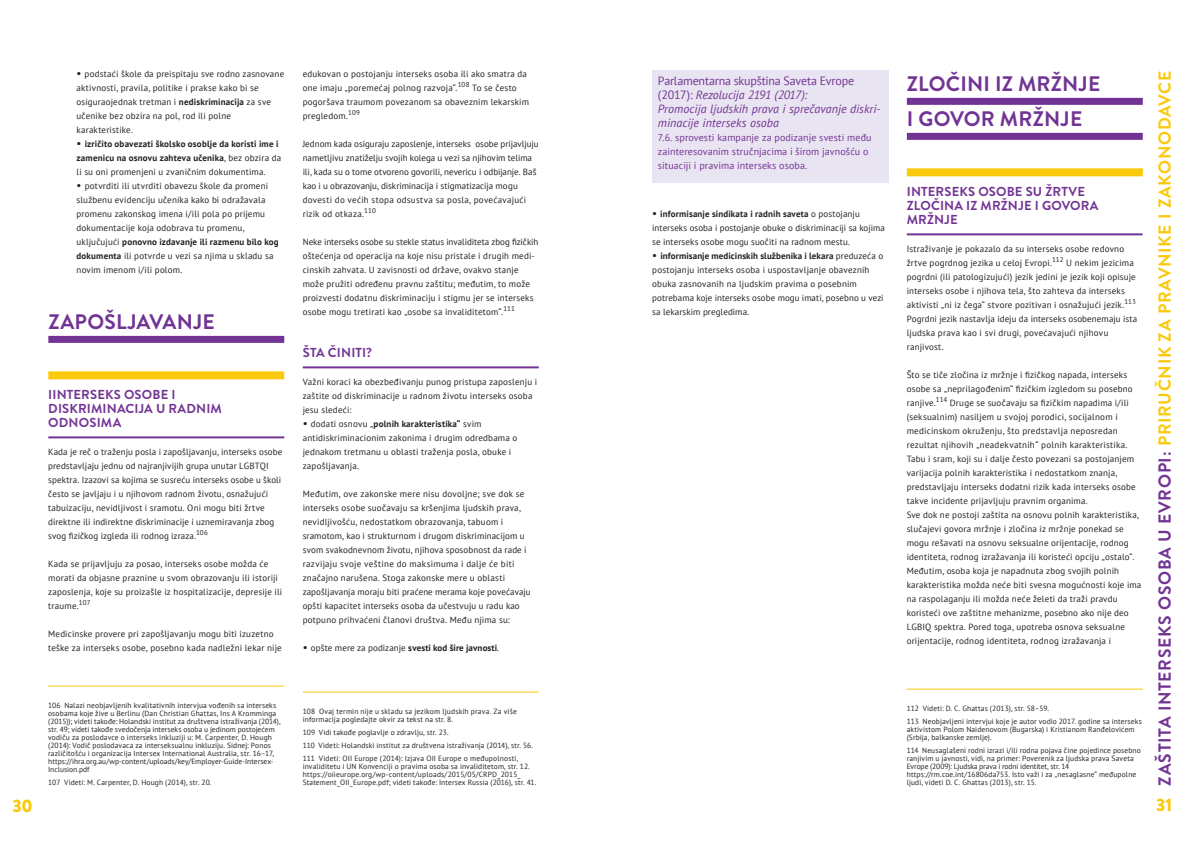
<style>
.page{position:relative;width:1191px;height:842px;background:#fff}
.page>*{position:absolute;margin:0;border:0;box-sizing:border-box;transform-origin:0 0}
.t1{font:700 21px/35px "Brandon Grotesque";letter-spacing:.01em;color:#723494}
.t2{font:900 18px "Brandon Grotesque";color:#fbc90c}
.t3{font:700 17.5px "Brandon Grotesque";letter-spacing:.04em;color:#fbc90c}
.t4{font:700 13px/14px "Brandon Grotesque";letter-spacing:.01em;color:#723494}
.t5{font:italic 12px/14px "PT Sans";color:#723494}
.t6{font:10px/14px "PT Sans";letter-spacing:.01em;color:#723494}
.t7{font:9px/14px "PT Sans";letter-spacing:.02em;color:#231f20}
.t8{font:9px/14px "PT Sans";color:#231f20}
.t9{font:700 9px/14px "PT Sans";letter-spacing:.02em;color:#231f20}
.t10{font:7.5px/8px "PT Sans";letter-spacing:.015em;color:#231f20}
.s1{font-size:11px}
.s2{font-weight:700}
.s3{font-weight:400;font-size:11px}
.s4{font-weight:400}
.s5{font-style:normal}
.s6{color:#723494}
</style>
<div class="page">
<div style="left:48px;top:336px;width:236px;height:7px;background:#723494"></div>
<hr style="left:48px;top:436px;width:236px;height:2px;background:#723494">
<div style="left:48px;top:371px;width:236px;height:8px;background:#fbc90c"></div>
<hr style="left:48px;top:686px;width:236px;height:1px;background:#fbc90c">
<hr style="left:303px;top:366px;width:236px;height:2px;background:#723494">
<hr style="left:303px;top:692px;width:236px;height:1px;background:#fbc90c">
<div style="left:907px;top:98px;width:235px;height:7px;background:#723494"></div>
<div style="left:907px;top:133px;width:235px;height:7px;background:#723494"></div>
<hr style="left:906px;top:233px;width:236px;height:2px;background:#723494">
<div style="left:906px;top:168px;width:236px;height:8px;background:#fbc90c"></div>
<hr style="left:906px;top:689px;width:236px;height:1px;background:#fbc90c">
<div style="left:652px;top:70px;width:236px;height:112px;background:#e9e4f1"></div>
<p class="t7" style="left:77px;top:67px;width:209px"><span class="s1">•</span> podstaći škole da preispitaju sve rodno zasnovane aktivnosti, pravila, politike i prakse kako bi se osiguraojednak tretman i <span class="s2">nediskriminacija</span> za sve učenike bez obzira na pol, rod ili polne karakteristike.</p>
<p class="t9" style="left:77px;top:137px;width:206px"><span class="s3">•</span> izričito obavezati školsko osoblje da koristi ime i zamenicu na osnovu zahteva učenika<span class="s4">, bez obzira da li su oni promenjeni u zvaničnim dokumentima.</span></p>
<p class="t7" style="left:77px;top:179px;width:204px"><span class="s1">•</span> potvrditi ili utvrditi obavezu škole da promeni službenu evidenciju učenika kako bi odražavala promenu zakonskog imena i/ili pola po prijemu dokumentacije koja odobrava tu promenu, uključujući <span class="s2">ponovno izdavanje ili razmenu bilo kog dokumenta</span> ili potvrde u vezi sa njima u skladu sa novim imenom i/ili polom.</p>
<h1 class="t1" style="left:48px;top:305px;width:168px">ZAPOŠLJAVANJE</h1>
<h3 class="t4" style="left:48px;top:388px;width:175px">IINTERSEKS OSOBE I<br>DISKRIMINACIJA U RADNIM<br>ODNOSIMA</h3>
<p class="t7" style="left:48px;top:445px;width:236px">Kada je reč o traženju posla i zapošljavanju, interseks osobe predstavljaju jednu od najranjivijih grupa unutar LGBTQI spektra. Izazovi sa kojima se susreću interseks osobe u školi često se javljaju i u njihovom radnom životu, osnažujući tabuizaciju, nevidljivost i sramotu. Oni mogu biti žrtve direktne ili indirektne diskriminacije i uznemiravanja zbog svog fizičkog izgleda ili rodnog izraza.<sup>106</sup></p>
<p class="t7" style="left:48px;top:557px;width:236px">Kada se prijavljuju za posao, interseks osobe možda će morati da objasne praznine u svom obrazovanju ili istoriji zaposlenja, koje su proizašle iz hospitalizacije, depresije ili traume.<sup>107</sup></p>
<p class="t7" style="left:48px;top:627px;width:235px">Medicinske provere pri zapošljavanju mogu biti izuzetno teške za interseks osobe, posebno kada nadležni lekar nije</p>
<p class="t7" style="left:303px;top:67px;width:228px">edukovan o postojanju interseks osoba ili ako smatra da one imaju „poremećaj polnog razvoja“.<sup>108</sup> To se često pogoršava traumom povezanom sa obaveznim lekarskim pregledom.<sup>109</sup></p>
<p class="t8" style="left:303px;top:137px;width:237px">Jednom kada osiguraju zaposlenje, interseks osobe prijavljuju nametljivu znatiželju svojih kolega u vezi sa njihovim telima ili, kada su o tome otvoreno govorili, nevericu i odbijanje. Baš kao i u obrazovanju, diskriminacija i stigmatizacija mogu dovesti do većih stopa odsustva sa posla, povećavajući rizik od otkaza.<sup>110</sup></p>
<p class="t7" style="left:303px;top:235px;width:237px">Neke interseks osobe su stekle status invaliditeta zbog fizičkih oštećenja od operacija na koje nisu pristale i drugih medi&shy;cinskih zahvata. U zavisnosti od države, ovakvo stanje može pružiti određenu pravnu zaštitu; međutim, to može proizvesti dodatnu diskriminaciju i stigmu jer se interseks osobe mogu tretirati kao „osobe sa invaliditetom“.<sup>111</sup></p>
<h3 class="t4" style="left:303px;top:346px;width:71px">ŠTA ČINITI?</h3>
<p class="t7" style="left:303px;top:375px;width:236px">Važni koraci ka obezbeđivanju punog pristupa zaposlenju i zaštite od diskriminacije u radnom životu interseks osoba jesu sledeći:</p>
<p class="t7" style="left:303px;top:417px;width:216px"><span class="s1">•</span> dodati osnovu „<span class="s2">polnih karakteristika“</span> svim antidiskriminacionim zakonima i drugim odredbama o jednakom tretmanu u oblasti traženja posla, obuke i zapošljavanja.</p>
<p class="t7" style="left:303px;top:487px;width:229px">Međutim, ove zakonske mere nisu dovoljne; sve dok se interseks osobe suočavaju sa kršenjima ljudskih prava, nevidljivošću, nedostatkom obrazovanja, tabuom i sramotom, kao i strukturnom i drugom diskriminacijom u svom svakodnevnom životu, njihova sposobnost da rade i razvijaju svoje veštine do maksimuma i dalje će biti značajno narušena. Stoga zakonske mere u oblasti zapošljavanja moraju biti praćene merama koje povećavaju opšti kapacitet interseks osoba da učestvuju u radu kao potpuno prihvaćeni članovi društva. Među njima su:</p>
<p class="t7" style="left:303px;top:641px;width:198px"><span class="s1">•</span> opšte mere za podizanje <span class="s2">svesti kod šire javnosti</span>.</p>
<h2 class="t2" style="left:12px;top:793px;width:22px">30</h2>
<p class="t10" style="left:48px;top:701px;width:234px">106 Nalazi neobjavljenih kvalitativnih intervjua vođenih sa interseks osobama koje žive u Berlinu (Dan Christian Ghattas, Ins A Kromminga (2015)); videti takođe: Holandski institut za društvena istraživanja (2014), str. 49; videti takođe svedočenja interseks osoba u jedinom postojećem vodiču za poslodavce o interseks inkluziji u: M. Carpenter, D. Hough (2014): Vodič poslodavaca za interseksualnu inkluziju. Sidnej: Ponos različitošću i organizacija Intersex International Australia, str. 16–17, https://ihra.org.au/wp-content/uploads/key/Employer-Guide-Intersex-Inclusion.pdf</p>
<p class="t10" style="left:48px;top:778px;width:165px">107 Videti: M. Carpenter, D. Hough (2014), str. 20.</p>
<p class="t10" style="left:303px;top:707px;width:216px">108 Ovaj termin nije u skladu sa jezikom ljudskih prava. Za više informacija pogledajte okvir za tekst na str. 8.</p>
<p class="t10" style="left:303px;top:726px;width:232px;line-height:13px">109 Vidi takođe poglavlje o zdravlju, str. 23.<br>110 Videti: Holandski institut za društvena istraživanja (2014), str. 56.<br>111 Videti: OII Europe (2014): Izjava OII Europe o međupolnosti,</p>
<p class="t10" style="left:303px;top:762px;width:235px">invaliditetu i UN Konvenciji o pravima osoba sa invaliditetom, str. 12. https://oiieurope.org/wp-content/uploads/2015/05/CRPD_2015_<br>Statement_OII_Europe.pdf; videti takođe: Intersex Russia (2016), str. 41.</p>
<h3 class="t5" style="left:658px;top:73px;width:224px"><span class="s5">Parlamentarna skupština Saveta Evrope (2017):</span> Rezolucija 2191 (2017):<br>Promocija ljudskih prava i sprečavanje diskri&shy;minacije interseks osoba</h3>
<p class="t6" style="left:658px;top:130px;width:215px">7.6. sprovesti kampanje za podizanje svesti među zainteresovanim stručnjacima i širom javnošću o situaciji i pravima interseks osoba.</p>
<p class="t7" style="left:652px;top:207px;width:234px"><span class="s1">•</span> <span class="s2">informisanje sindikata i radnih saveta</span> o postojanju interseks osoba i postojanje obuke o diskriminaciji sa kojima se interseks osobe mogu suočiti na radnom mestu.</p>
<p class="t7" style="left:652px;top:249px;width:233px"><span class="s1">•</span> <span class="s2">informisanje medicinskih službenika i lekara</span> preduzeća o postojanju interseks osoba i uspostavljanje obaveznih obuka zasnovanih na ljudskim pravima o posebnim potrebama koje interseks osobe mogu imati, posebno u vezi sa lekarskim pregledima.</p>
<h1 class="t1" style="left:907px;top:67px;width:195px">ZLOČINI IZ MRŽNJE<br>I GOVOR MRŽNJE</h1>
<h3 class="t4" style="left:906px;top:185px;width:193px">INTERSEKS OSOBE SU ŽRTVE<br>ZLOČINA IZ MRŽNJE I GOVORA<br>MRŽNJE</h3>
<p class="t7" style="left:906px;top:242px;width:232px">Istraživanje je pokazalo da su interseks osobe redovno žrtve pogrdnog jezika u celoj Evropi.<sup>112</sup> U nekim jezicima pogrdni (ili patologizujući) jezik jedini je jezik koji opisuje interseks osobe i njihova tela, što zahteva da interseks aktivisti „ni iz čega“ stvore pozitivan i osnažujući jezik.<sup>113<br></sup>Pogrdni jezik nastavlja ideju da interseks osobenemaju ista ljudska prava kao i svi drugi, povećavajući njihovu ranjivost.</p>
<p class="t7" style="left:906px;top:368px;width:236px">Što se tiče zločina iz mržnje i fizičkog napada, interseks osobe sa „neprilagođenim“ fizičkim izgledom su posebno ranjive.<sup>114</sup> Druge se suočavaju sa fizičkim napadima i/ili (seksualnim) nasiljem u svojoj porodici, socijalnom i medicinskom okruženju, što predstavlja neposredan rezultat njihovih „neadekvatnih“ polnih karakteristika.<br>Tabu i sram, koji su i dalje često povezani sa postojanjem varijacija polnih karakteristika i nedostatkom znanja, predstavljaju interseks dodatni rizik kada interseks osobe takve incidente prijavljuju pravnim organima.<br>Sve dok ne postoji zaštita na osnovu polnih karakteristika, slučajevi govora mržnje i zločina iz mržnje ponekad se mogu rešavati na osnovu seksualne orijentacije, rodnog identiteta, rodnog izražavanja ili koristeći opciju „ostalo“.<br>Međutim, osoba koja je napadnuta zbog svojih polnih karakteristika možda neće biti svesna mogućnosti koje ima na raspolaganju ili možda neće želeti da traži pravdu koristeći ove zaštitne mehanizme, posebno ako nije deo LGBIQ spektra. Pored toga, upotreba osnova seksualne orijentacije, rodnog identiteta, rodnog izražavanja i</p>
<p class="t10" style="left:906px;top:702px;width:237px;line-height:13px">112 Videti: D. C. Ghattas (2013), str. 58–59.<br>113 Neobjavljeni intervjui koje je autor vodio 2017. godine sa interseks</p>
<p class="t10" style="left:906px;top:725px;width:229px">aktivistom Polom Naidenovom (Bugarska) i Kristianom Ranđelovićem (Srbija, balkanske zemlje).</p>
<p class="t10" style="left:906px;top:746px;width:235px">114 Neusaglašeni rodni izrazi i/ili rodna pojava čine pojedince posebno ranjivim u javnosti, vidi, na primer: Poverenik za ljudska prava Saveta Evrope (2009): Ljudska prava i rodni identitet, str. 14 https://rm.coe.int/16806da753. Isto važi i za „nesaglasne“ međupolne ljudi, videti D. C. Ghattas (2013), str. 15.</p>
<h3 class="t3" style="left:1152px;top:786px;width:716px;rotate:-90deg"><span class="s6">ZAŠTITA INTERSEKS OSOBA U EVROPI:</span> PRIRUČNIK ZA PRAVNIKE I ZAKONODAVCE</h3>
<h2 class="t2" style="left:1156px;top:792px;width:17px">31</h2>
</div>
